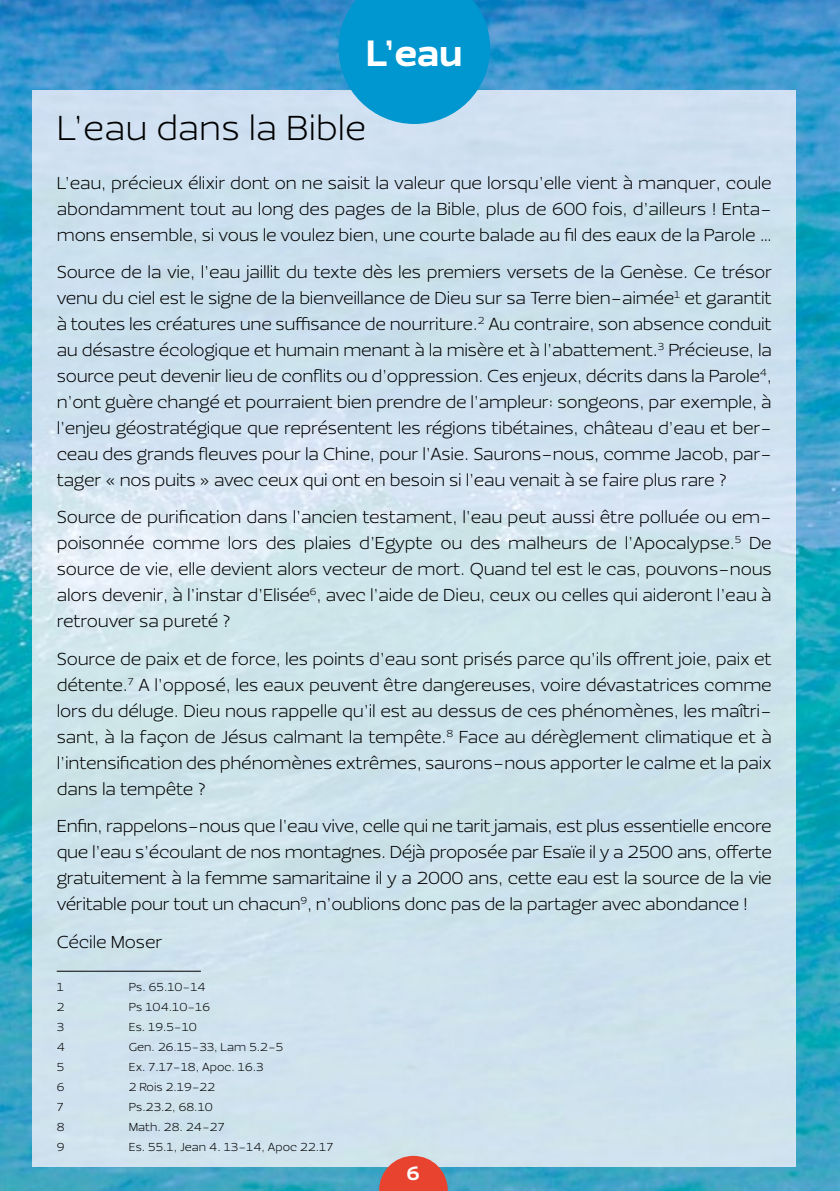
<style>
.page{position:relative;width:840px;height:1191px;background:#fff}
.page>*{position:absolute;margin:0;border:0;box-sizing:border-box;transform-origin:0 0}
.t1{font:900 38px "Ezzo";color:#fff}
.t2{font:300 36px "Ezzo";color:#000}
.t3{font:900 20px "Ezzo";color:#fff}
.t4{font:300 18px/26px "Ezzo";letter-spacing:-.01em;color:#000;text-align:justify}
.t5{font:300 12px "Ezzo";color:#000}
</style>
<div class="page">
<img style="left:0;top:0;width:839px;height:1191px">
<div style="left:32px;top:91px;width:763px;height:1075px;background:#cee2ed"></div>
<svg style="left:379px;top:1155px;width:68px;height:36px"></svg>
<hr style="left:57px;top:971px;width:144px;height:1px;background:#000">
<svg style="left:338px;top:0;width:152px;height:124px"></svg>
<h1 class="t1" style="left:366px;top:29px;width:98px">L’eau</h1>
<h2 class="t2" style="left:57px;top:105px;width:311px">L’eau dans la Bible</h2>
<p class="t4" style="left:57px;top:169px;width:716px">L’eau, précieux élixir dont on ne saisit la valeur que lorsqu’elle vient à manquer, coule abondamment tout au long des pages de la Bible, plus de 600 fois, d’ailleurs ! Enta&shy;mons ensemble, si vous le voulez bien, une courte balade au fil des eaux de la Parole …</p>
<p class="t4" style="left:57px;top:259px;width:716px">Source de la vie, l’eau jaillit du texte dès les premiers versets de la Genèse. Ce trésor venu du ciel est le signe de la bienveillance de Dieu sur sa Terre bien-aimée<sup>1</sup> et garantit à toutes les créatures une suffisance de nourriture.<sup>2</sup> Au contraire, son absence conduit au désastre écologique et humain menant à la misère et à l’abattement.<sup>3</sup> Précieuse, la source peut devenir lieu de conflits ou d’oppression. Ces enjeux, décrits dans la Parole<sup>4</sup>, n’ont guère changé et pourraient bien prendre de l’ampleur: songeons, par exemple, à l’enjeu géostratégique que représentent les régions tibétaines, château d’eau et ber&shy;ceau des grands fleuves pour la Chine, pour l’Asie. Saurons-nous, comme Jacob, par&shy;tager « nos puits » avec ceux qui ont en besoin si l’eau venait à se faire plus rare ?</p>
<p class="t4" style="left:57px;top:504px;width:716px">Source de purification dans l’ancien testament, l’eau peut aussi être polluée ou em&shy;poisonnée comme lors des plaies d’Egypte ou des malheurs de l’Apocalypse.<sup>5</sup> De source de vie, elle devient alors vecteur de mort. Quand tel est le cas, pouvons-nous alors devenir, à l’instar d’Elisée<sup>6</sup>, avec l’aide de Dieu, ceux ou celles qui aideront l’eau à retrouver sa pureté ?</p>
<p class="t4" style="left:57px;top:645px;width:716px">Source de paix et de force, les points d’eau sont prisés parce qu’ils offrent joie, paix et détente.<sup>7</sup> A l’opposé, les eaux peuvent être dangereuses, voire dévastatrices comme lors du déluge. Dieu nous rappelle qu’il est au dessus de ces phénomènes, les maîtri&shy;sant, à la façon de Jésus calmant la tempête.<sup>8</sup> Face au dérèglement climatique et à l’intensification des phénomènes extrêmes, saurons-nous apporter le calme et la paix dans la tempête ?</p>
<p class="t4" style="left:57px;top:813px;width:716px">Enfin, rappelons-nous que l’eau vive, celle qui ne tarit jamais, est plus essentielle encore que l’eau s’écoulant de nos montagnes. Déjà proposée par Esaïe il y a 2500 ans, offerte gratuitement à la femme samaritaine il y a 2000 ans, cette eau est la source de la vie véritable pour tout un chacun<sup>9</sup>, n’oublions donc pas de la partager avec abondance !</p>
<p class="t4" style="left:57px;top:928px;width:107px">Cécile Moser</p>
<p class="t5" style="left:57px;top:979px;width:9px">1</p>
<p class="t5" style="left:129px;top:979px;width:78px">Ps. 65.10-14</p>
<p class="t5" style="left:57px;top:999px;width:9px">2</p>
<p class="t5" style="left:129px;top:999px;width:83px">Ps 104.10-16</p>
<p class="t5" style="left:57px;top:1019px;width:9px">3</p>
<p class="t5" style="left:129px;top:1019px;width:70px">Es. 19.5-10</p>
<p class="t5" style="left:57px;top:1039px;width:10px">4</p>
<p class="t5" style="left:129px;top:1039px;width:156px">Gen. 26.15-33, Lam 5.2-5</p>
<p class="t5" style="left:57px;top:1059px;width:9px">5</p>
<p class="t5" style="left:129px;top:1059px;width:136px">Ex. 7.17-18, Apoc. 16.3</p>
<p class="t5" style="left:57px;top:1079px;width:9px">6</p>
<p class="t5" style="left:129px;top:1079px;width:88px">2 Rois 2.19-22</p>
<p class="t5" style="left:57px;top:1099px;width:8px">7</p>
<p class="t5" style="left:129px;top:1099px;width:85px">Ps.23.2, 68.10</p>
<p class="t5" style="left:57px;top:1119px;width:9px">8</p>
<p class="t5" style="left:129px;top:1119px;width:97px">Math. 28. 24-27</p>
<p class="t5" style="left:57px;top:1139px;width:9px">9</p>
<p class="t5" style="left:129px;top:1139px;width:206px">Es. 55.1, Jean 4. 13-14, Apoc 22.17</p>
<p class="t3" style="left:406px;top:1160px;width:14px">6</p>
</div>
